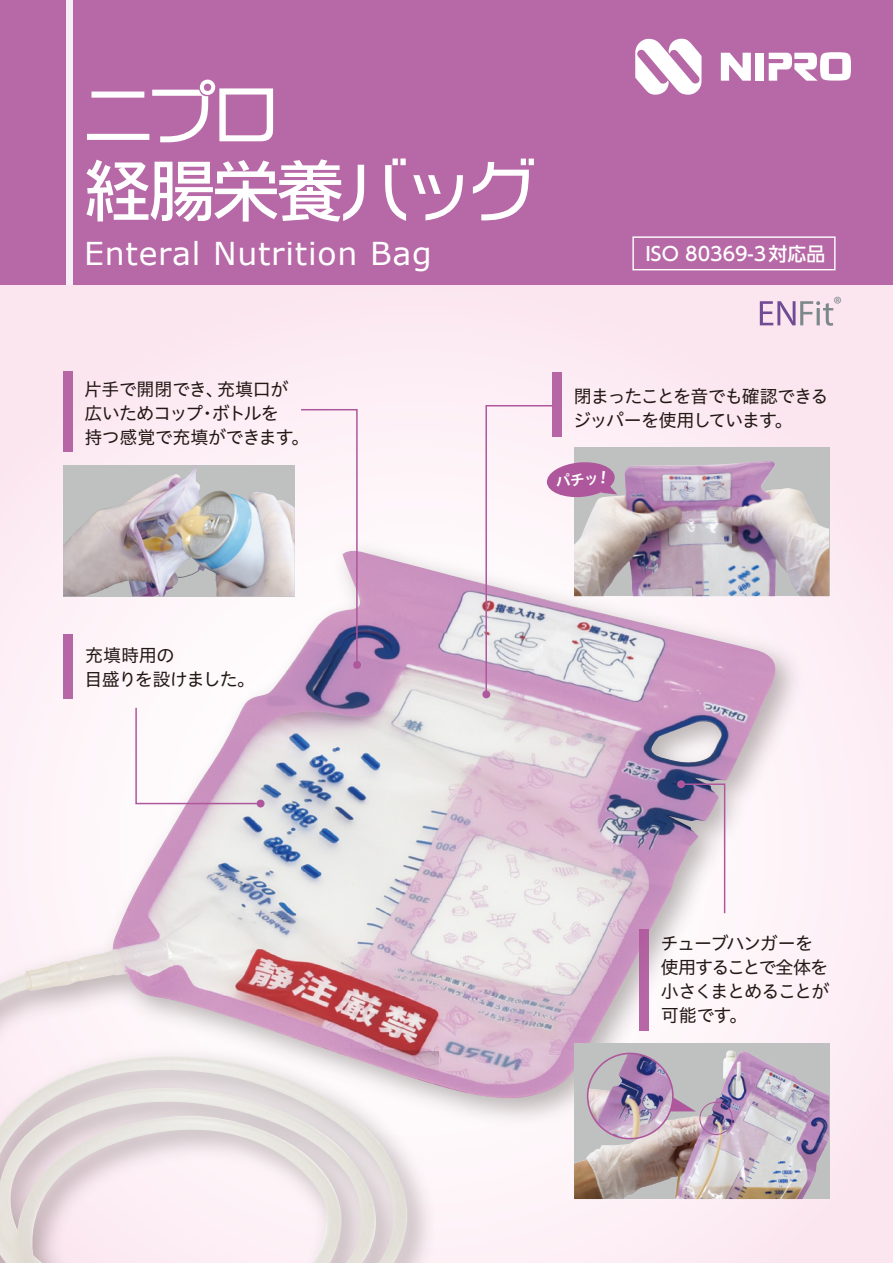
<style>
.page{position:relative;width:893px;height:1263px;background:#fff}
.page>*{position:absolute;margin:0;border:0;box-sizing:border-box;transform-origin:0 0}
.t1{font:31.5px "Verdana";letter-spacing:.025em;color:#fff}
.t2{font:20.85px "Myriad Pro";color:#7d888b;scale:.96 1}
.t3{font:500 18.9px "UD Shin Go Pro";color:#fff}
.t4{font:18px/24px "Hiragino UD Sans Std W4";letter-spacing:-.05em;color:#221815}
.t5{font:18px/24px "Hiragino UD Sans Std W4";letter-spacing:-.03em;color:#221815}
</style>
<div class="page">
<div style="left:0;top:285px;width:893px;height:978px;background:#fceaf2"></div>
<img style="left:295px;top:532px;width:518px;height:614px">
<img style="left:0;top:551px;width:781px;height:549px">
<div style="left:0;top:0;width:893px;height:285px;background:#b768a6"></div>
<img style="left:0;top:1038px;width:439px;height:225px">
<img style="left:0;top:1056px;width:412px;height:207px">
<img style="left:63px;top:465px;width:232px;height:131px">
<div style="left:574px;top:1044px;width:255px;height:155px;background:#bfc0c0"></div>
<div style="left:574px;top:447px;width:255px;height:149px;background:#bfc0c0"></div>
<div style="left:66px;top:0;width:6px;height:285px;background:#f7eff5"></div>
<svg style="left:87px;top:80px;width:186px;height:62px"></svg>
<svg style="left:86px;top:158px;width:320px;height:64px"></svg>
<svg style="left:413px;top:175px;width:50px;height:45px"></svg>
<svg style="left:473px;top:159px;width:61px;height:62px"></svg>
<img style="left:574px;top:1050px;width:255px;height:149px">
<svg style="left:300px;top:409px;width:63px;height:262px"></svg>
<div style="left:482px;top:690px;width:8px;height:8px;background:#af579d;border-radius:50%"></div>
<svg style="left:680px;top:783px;width:46px;height:132px"></svg>
<div style="left:677px;top:780px;width:8px;height:8px;background:#af579d;border-radius:50%"></div>
<svg style="left:135px;top:706px;width:127px;height:99px"></svg>
<div style="left:257px;top:800px;width:8px;height:7px;background:#af579d;border-radius:50%"></div>
<div style="left:640px;top:929px;width:9px;height:101px;background:#b465a4"></div>
<div style="left:553px;top:373px;width:9px;height:64px;background:#b666a5"></div>
<div style="left:63px;top:372px;width:9px;height:80px;background:#b665a5"></div>
<img style="left:617px;top:461px;width:212px;height:135px">
<img style="left:171px;top:465px;width:24px;height:14px">
<div style="left:699px;top:1102px;width:33px;height:33px;border:1px solid #af579d;border-radius:50%"></div>
<div style="left:64px;top:634px;width:9px;height:65px;background:#b666a6"></div>
<img style="left:582px;top:1050px;width:114px;height:94px">
<svg style="left:760px;top:301px;width:73px;height:25px"></svg>
<div style="left:632px;top:236px;width:203px;height:34px;border:1px solid #fff"></div>
<svg style="left:721px;top:53px;width:30px;height:28px"></svg>
<div style="left:756px;top:53px;width:8px;height:28px;background:#fff"></div>
<svg style="left:769px;top:52px;width:82px;height:29px"></svg>
<svg style="left:635px;top:39px;width:66px;height:56px"></svg>
<svg style="left:485px;top:404px;width:132px;height:292px"></svg>
<h1 class="t1" style="left:84px;top:233px;width:349px">Enteral Nutrition Bag</h1>
<p class="t4" style="left:84px;top:376px;width:227px">片手で開閉でき、充填口が広いためコップ・ボトルを<br>持つ感覚で充填ができます。</p>
<p class="t5" style="left:84px;top:642px;width:172px">充填時用の<br>目盛りを設けました。</p>
<p class="t3" style="left:645px;top:238px;width:181px">ISO 80369-3対応品</p>
<p class="t2" style="left:833px;top:291px;width:10px">®</p>
<p class="t4" style="left:573px;top:383px;width:257px">閉まったことを音でも確認できるジッパーを使用しています。</p>
<p class="t4" style="left:660px;top:930px;width:170px">チューブハンガーを使用することで全体を小さくまとめることが可能です。</p>
</div>
